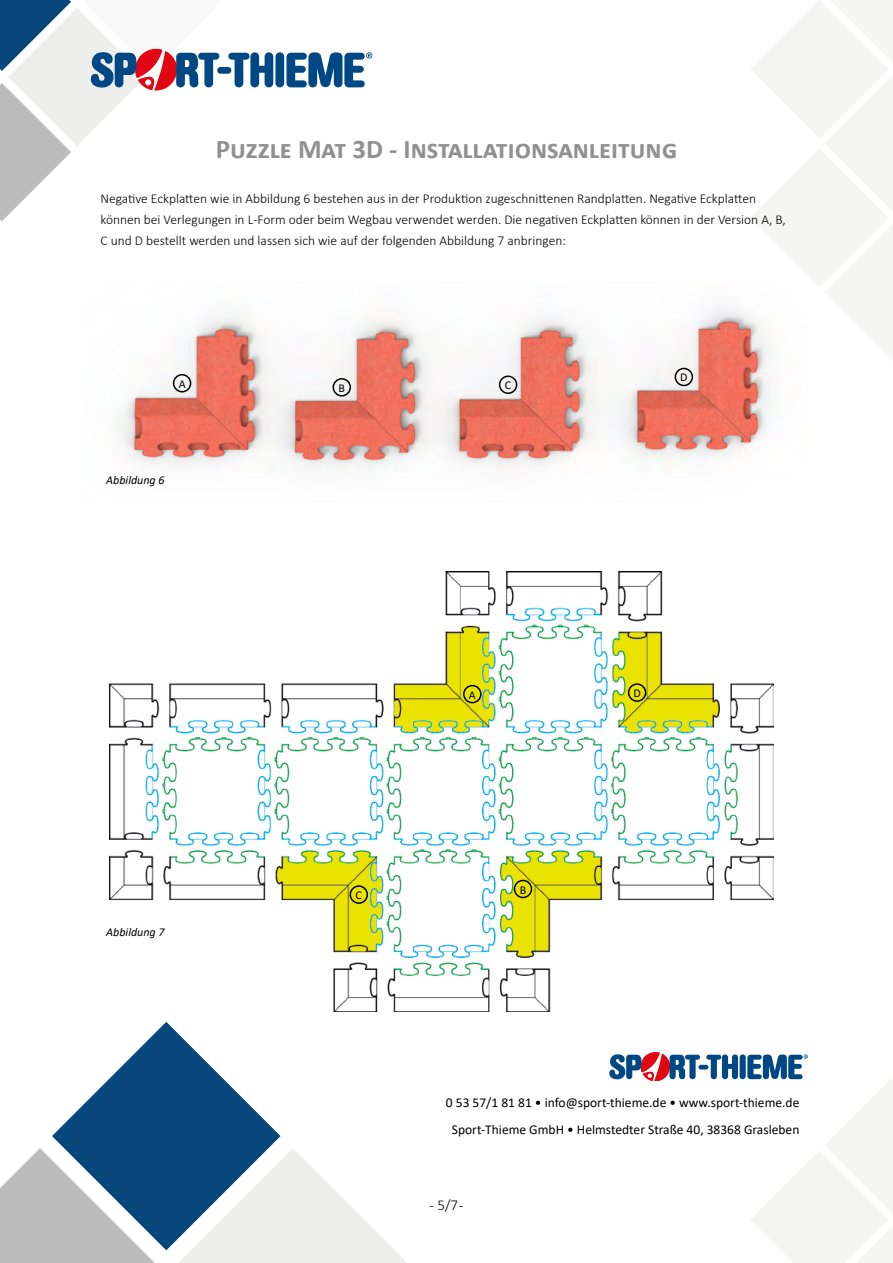
<style>
.page{position:relative;width:893px;height:1263px;background:#fff}
.page>*{position:absolute;margin:0;border:0;box-sizing:border-box;transform-origin:0 0}
.t1{font:700 27px "Calibri";color:#909090}
.t2{font:300 15px "Calibri";color:#000}
.t3{font:300 13.5px/21px "Calibri";color:#000}
.t4{font:13.5px/27px "Calibri";color:#000;text-align:center}
.t5{font:italic 12px "Calibri";color:#000}
.t6{font:12px "Calibri";color:#000}
</style>
<div class="page">
<svg style="left:751px;top:0;width:142px;height:360px"></svg>
<svg style="left:52px;top:1022px;width:229px;height:228px;fill:#09467b"></svg>
<svg style="left:0;top:1148px;width:154px;height:115px"></svg>
<svg style="left:178px;top:1148px;width:228px;height:115px"></svg>
<hr style="left:698px;top:1065px;width:10px;height:4px;background:#004884;border-radius:2px">
<div style="left:740px;top:1054px;width:6px;height:25px;background:#004884;border-radius:3px"></div>
<svg style="left:706px;top:1054px;width:32px;height:25px"></svg>
<svg style="left:747px;top:1054px;width:146px;height:209px"></svg>
<svg style="left:609px;top:1052px;width:91px;height:28px"></svg>
<div style="left:217px;top:67px;width:14px;height:7px;background:#004884;border-radius:3px"></div>
<div style="left:275px;top:52px;width:9px;height:35px;background:#004884;border-radius:4px"></div>
<svg style="left:228px;top:52px;width:45px;height:35px"></svg>
<svg style="left:286px;top:52px;width:86px;height:35px"></svg>
<svg style="left:0;top:0;width:221px;height:221px"></svg>
<img style="left:110px;top:571px;width:664px;height:440px">
<img style="left:119px;top:282px;width:689px;height:190px">
<div style="left:463px;top:685px;width:19px;height:18px;border:2px solid #000;border-radius:50%"></div>
<div style="left:173px;top:374px;width:18px;height:18px;border:2px solid #000;border-radius:50%"></div>
<div style="left:350px;top:885px;width:18px;height:19px;border:2px solid #000;border-radius:50%"></div>
<div style="left:499px;top:375px;width:18px;height:19px;border:2px solid #000;border-radius:50%"></div>
<div style="left:514px;top:880px;width:18px;height:18px;border:2px solid #000;border-radius:50%"></div>
<div style="left:333px;top:378px;width:18px;height:19px;border:2px solid #000;border-radius:50%"></div>
<div style="left:628px;top:683px;width:18px;height:19px;border:2px solid #000;border-radius:50%"></div>
<div style="left:675px;top:368px;width:18px;height:18px;border:2px solid #000;border-radius:50%"></div>
<h1 class="t1" style="left:216px;top:130px;width:463px">Puzzle Mat 3D - Installationsanleitung</h1>
<p class="t3" style="left:101px;top:188px;width:687px">Negative Eckplatten wie in Abbildung 6 bestehen aus in der Produktion zugeschnittenen Randplatten. Negative Eckplatten können bei Verlegungen in L-Form oder beim Wegbau verwendet werden. Die negativen Eckplatten können in der Version A, B,<br>C und D bestellt werden und lassen sich wie auf der folgenden Abbildung 7 anbringen:</p>
<p class="t6" style="left:179px;top:375px;width:8px">A</p>
<p class="t5" style="left:106px;top:472px;width:60px">Abbildung 6</p>
<p class="t5" style="left:106px;top:924px;width:60px">Abbildung 7</p>
<p class="t6" style="left:339px;top:379px;width:8px">B</p>
<p class="t6" style="left:505px;top:377px;width:8px">C</p>
<p class="t6" style="left:680px;top:369px;width:9px">D</p>
<p class="t6" style="left:356px;top:887px;width:8px">C</p>
<p class="t6" style="left:469px;top:686px;width:8px">A</p>
<p class="t6" style="left:520px;top:881px;width:8px">B</p>
<p class="t6" style="left:633px;top:685px;width:9px">D</p>
<p class="t4" style="left:446px;top:1089px;width:355px">0 53 57/1 81 81 • info@sport-thieme.de • www.sport-thieme.de<br>Sport-Thieme GmbH • Helmstedter Straße 40, 38368 Grasleben</p>
<p class="t2" style="left:430px;top:1196px;width:35px">- 5/7 -</p>
</div>
